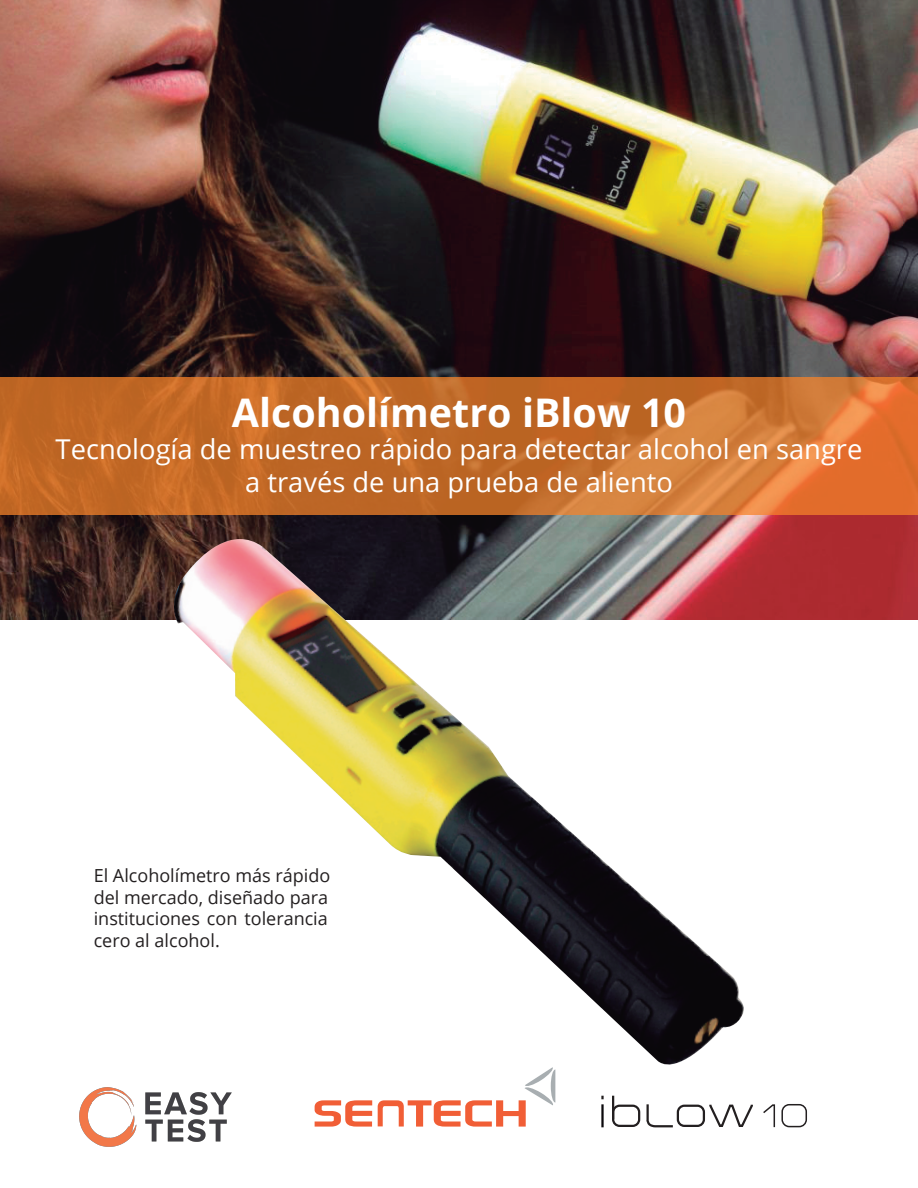
<style>
.page{position:relative;width:918px;height:1188px;background:#fff}
.page>*{position:absolute;margin:0;border:0;box-sizing:border-box;transform-origin:0 0}
.t1{font:700 39.45px "Open Sans";color:#fff}
.t2{font:27.3px/32.7px "Open Sans";color:#fff;text-align:center}
.t3{font:18px/21.6px "Open Sans";color:#231f20}
</style>
<div class="page">
<img style="left:1px;top:0;width:916px;height:620px">
<svg style="left:0;top:377px;width:918px;height:138px;fill:#c36926"></svg>
<svg style="left:315px;top:1100px;width:57px;height:27px"></svg>
<svg style="left:378px;top:1078px;width:177px;height:49px"></svg>
<hr style="left:601px;top:1104px;width:3px;height:23px;background:#0b090c">
<hr style="left:612px;top:1096px;width:2px;height:23px;background:#231f20">
<div style="left:612px;top:1105px;width:28px;height:22px;border:2px solid #231f20;border-radius:6px"></div>
<div style="left:677px;top:1105px;width:28px;height:22px;border:2px solid #231f20;border-radius:6px"></div>
<div style="left:781px;top:1104px;width:26px;height:23px;border:2px solid #231f20;border-radius:7px"></div>
<svg style="left:646px;top:1104px;width:27px;height:24px"></svg>
<svg style="left:709px;top:1104px;width:44px;height:23px"></svg>
<svg style="left:763px;top:1104px;width:13px;height:24px"></svg>
<img style="left:166px;top:539px;width:582px;height:539px">
<img style="left:79px;top:1077px;width:162px;height:70px">
<h1 class="t1" style="left:232px;top:385px;width:456px">Alcoholímetro iBlow 10</h1>
<h2 class="t2" style="left:56px;top:432px;width:808px">Tecnología de muestreo rápido para detectar alcohol en sangre a través de una prueba de aliento</h2>
<p class="t3" style="left:94px;top:864px;width:238px">El Alcoholímetro más rápido del mercado, diseñado para instituciones con tolerancia cero al alcohol.</p>
</div>
